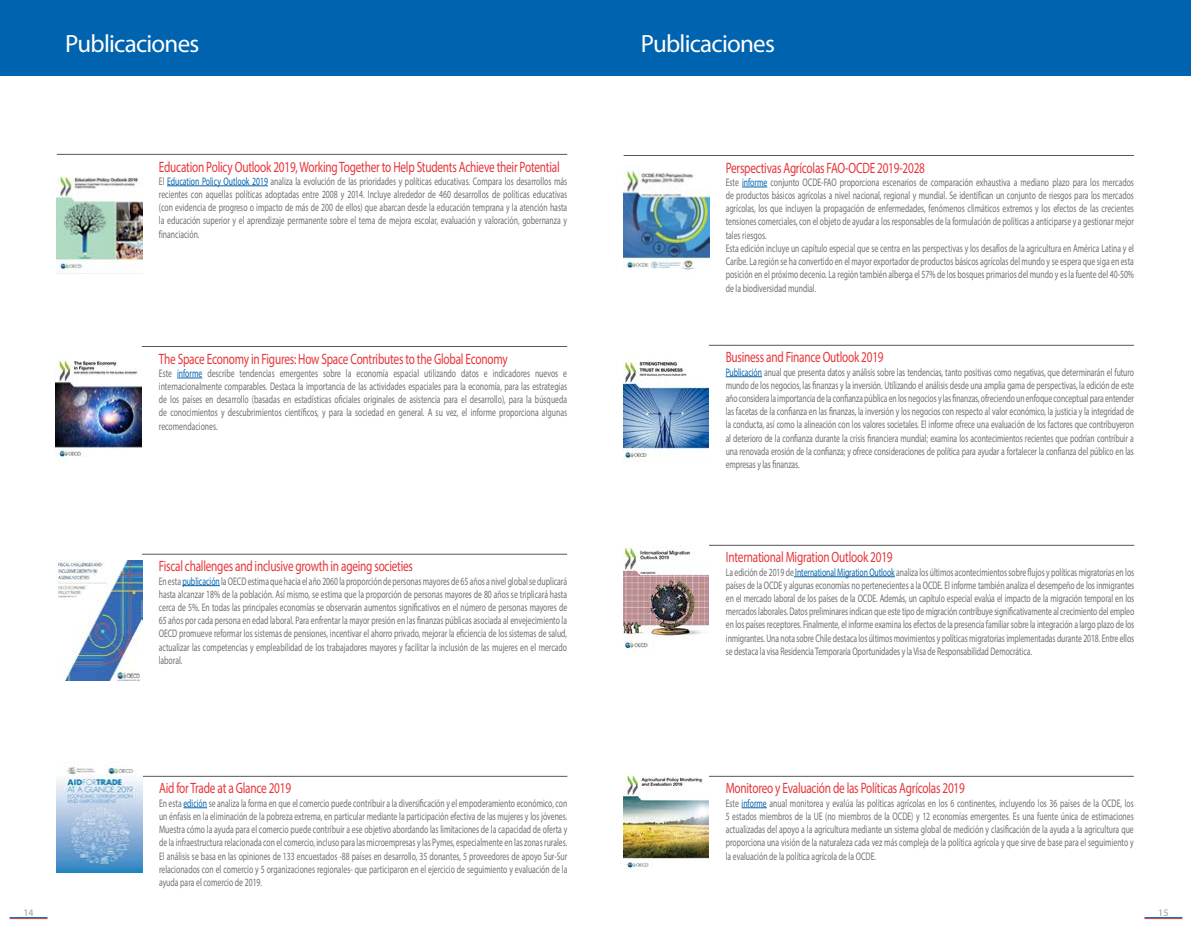
<style>
.page{position:relative;width:1191px;height:936px;background:#fff}
.page>*{position:absolute;margin:0;border:0;box-sizing:border-box;transform-origin:0 0}
._002_Título{font:25px "Myriad Pro";letter-spacing:-.03em;color:#fff}
.Título_Publicaciones{font:15px "Myriad Pro";letter-spacing:-.02em;color:#e73439;scale:.75 1}
.Texto_Publicacione{font:11px/13.2px "Myriad Pro";color:#706f6f;text-align:justify;scale:.7 1}
.t1{font:10px "Myriad Pro";color:#9d9d9c}
.s1{color:#0063af}
</style>
<div class="page">
<hr style="left:10px;top:918px;width:38px;height:1px;background:#e73439">
<hr style="left:10px;top:917px;width:38px;height:1px;background:#0063af">
<hr style="left:1144px;top:918px;width:38px;height:1px;background:#e73439">
<hr style="left:1144px;top:917px;width:38px;height:1px;background:#0063af">
<hr style="left:142px;top:346px;width:425px;height:1px;background:#575756">
<svg style="left:177px;top:377px;width:25px;height:1px"></svg>
<hr style="left:57px;top:154px;width:510px;height:1px;background:#575756">
<hr style="left:167px;top:185px;width:101px;height:1px;background:#0063af">
<hr style="left:142px;top:554px;width:425px;height:1px;background:#575756">
<hr style="left:182px;top:585px;width:38px;height:1px;background:#0063af">
<hr style="left:142px;top:776px;width:425px;height:1px;background:#575756">
<svg style="left:183px;top:807px;width:24px;height:1px"></svg>
<img style="left:57px;top:560px;width:85px;height:120px">
<img style="left:55px;top:352px;width:87px;height:105px">
<img style="left:57px;top:177px;width:85px;height:96px">
<img style="left:57px;top:761px;width:85px;height:111px">
<div style="left:0;top:0;width:595px;height:75px;background:#0063af"></div>
<hr style="left:623px;top:155px;width:511px;height:1px;background:#575756">
<svg style="left:742px;top:187px;width:25px;height:1px"></svg>
<hr style="left:709px;top:345px;width:425px;height:1px;background:#575756">
<hr style="left:725px;top:376px;width:37px;height:1px;background:#0063af">
<hr style="left:709px;top:545px;width:425px;height:1px;background:#575756">
<hr style="left:794px;top:576px;width:100px;height:1px;background:#0063af">
<div style="left:595px;top:0;width:596px;height:75px;background:#0063af"></div>
<img style="left:624px;top:171px;width:85px;height:99px">
<img style="left:623px;top:351px;width:86px;height:112px">
<img style="left:624px;top:545px;width:85px;height:109px">
<hr style="left:709px;top:776px;width:424px;height:1px;background:#575756">
<svg style="left:741px;top:807px;width:26px;height:1px"></svg>
<img style="left:623px;top:775px;width:85px;height:97px">
<p class="_002_Título" style="left:65px;top:28px;width:135px">Publicaciones</p>
<p class="Título_Publicaciones" style="left:159px;top:157px;width:536px">Education Policy Outlook 2019, Working Together to Help Students Achieve their Potential</p>
<p class="Texto_Publicacione" style="left:159px;top:174px;width:585px">El <span class="s1">Education Policy Outlook 2019</span> analiza la evolución de las prioridades y políticas educativas. Compara los desarrollos más recientes con aquellas políticas adoptadas entre 2008 y 2014. Incluye alrededor de 460 desarrollos de políticas educativas (con evidencia de progreso o impacto de más de 200 de ellos) que abarcan desde la educación temprana y la atención hasta la educación superior y el aprendizaje permanente sobre el tema de mejora escolar, evaluación y valoración, gobernanza y financiación.</p>
<p class="Título_Publicaciones" style="left:159px;top:349px;width:466px">The Space Economy in Figures: How Space Contributes to the Global Economy</p>
<p class="Texto_Publicacione" style="left:159px;top:366px;width:584px">Este <span class="s1">informe</span> describe tendencias emergentes sobre la economía espacial utilizando datos e indicadores nuevos e internacionalmente comparables. Destaca la importancia de las actividades espaciales para la economía, para las estrategias de los países en desarrollo (basadas en estadísticas oficiales originales de asistencia para el desarrollo), para la búsqueda de conocimientos y descubrimientos científicos, y para la sociedad en general. A su vez, el informe proporciona algunas recomendaciones.</p>
<p class="Título_Publicaciones" style="left:159px;top:557px;width:340px">Fiscal challenges and inclusive growth in ageing societies</p>
<p class="Texto_Publicacione" style="left:159px;top:574px;width:585px">En esta <span class="s1">publicación</span> la OECD estima que hacia el año 2060 la proporción de personas mayores de 65 años a nivel global se duplicará hasta alcanzar 18% de la población. Así mismo, se estima que la proporción de personas mayores de 80 años se triplicará hasta cerca de 5%. En todas las principales economías se observarán aumentos significativos en el número de personas mayores de 65 años por cada persona en edad laboral. Para enfrentar la mayor presión en las finanzas públicas asociada al envejecimiento la OECD promueve reformar los sistemas de pensiones, incentivar el ahorro privado, mejorar la eficiencia de los sistemas de salud, actualizar las competencias y empleabilidad de los trabajadores mayores y facilitar la inclusión de las mujeres en el mercado laboral.</p>
<p class="Título_Publicaciones" style="left:159px;top:779px;width:178px">Aid for Trade at a Glance 2019</p>
<p class="Texto_Publicacione" style="left:159px;top:796px;width:585px">En esta <span class="s1">edición</span> se analiza la forma en que el comercio puede contribuir a la diversificación y el empoderamiento económico, con un énfasis en la eliminación de la pobreza extrema, en particular mediante la participación efectiva de las mujeres y los jóvenes.<br>Muestra cómo la ayuda para el comercio puede contribuir a ese objetivo abordando las limitaciones de la capacidad de oferta y de la infraestructura relacionada con el comercio, incluso para las microempresas y las Pymes, especialmente en las zonas rurales.</p>
<p class="Texto_Publicacione" style="left:159px;top:849px;width:585px">El análisis se basa en las opiniones de 133 encuestados -88 países en desarrollo, 35 donantes, 5 proveedores de apoyo Sur-Sur relacionados con el comercio y 5 organizaciones regionales- que participaron en el ejercicio de seguimiento y evaluación de la ayuda para el comercio de 2019.</p>
<p class="_002_Título" style="left:641px;top:28px;width:135px">Publicaciones</p>
<p class="Título_Publicaciones" style="left:725px;top:158px;width:267px">Perspectivas Agrícolas FAO-OCDE 2019-2028</p>
<p class="Texto_Publicacione" style="left:725px;top:175px;width:585px">Este <span class="s1">informe</span> conjunto OCDE-FAO proporciona escenarios de comparación exhaustiva a mediano plazo para los mercados de productos básicos agrícolas a nivel nacional, regional y mundial. Se identifican un conjunto de riesgos para los mercados agrícolas, los que incluyen la propagación de enfermedades, fenómenos climáticos extremos y los efectos de las crecientes tensiones comerciales, con el objeto de ayudar a los responsables de la formulación de políticas a anticiparse y a gestionar mejor tales riesgos.</p>
<p class="Texto_Publicacione" style="left:725px;top:241px;width:585px">Esta edición incluye un capítulo especial que se centra en las perspectivas y los desafíos de la agricultura en América Latina y el Caribe. La región se ha convertido en el mayor exportador de productos básicos agrícolas del mundo y se espera que siga en esta posición en el próximo decenio. La región también alberga el 57% de los bosques primarios del mundo y es la fuente del 40-50% de la biodiversidad mundial.</p>
<p class="Título_Publicaciones" style="left:725px;top:348px;width:212px">Business and Finance Outlook 2019</p>
<p class="Texto_Publicacione" style="left:725px;top:365px;width:585px"><span class="s1">Publicación</span> anual que presenta datos y análisis sobre las tendencias, tanto positivas como negativas, que determinarán el futuro mundo de los negocios, las finanzas y la inversión. Utilizando el análisis desde una amplia gama de perspectivas, la edición de este año considera la importancia de la confianza pública en los negocios y las finanzas, ofreciendo un enfoque conceptual para entender las facetas de la confianza en las finanzas, la inversión y los negocios con respecto al valor económico, la justicia y la integridad de la conducta, así como la alineación con los valores societales. El informe ofrece una evaluación de los factores que contribuyeron al deterioro de la confianza durante la crisis financiera mundial; examina los acontecimientos recientes que podrían contribuir a una renovada erosión de la confianza; y ofrece consideraciones de política para ayudar a fortalecer la confianza del público en las empresas y las finanzas.</p>
<p class="Título_Publicaciones" style="left:726px;top:548px;width:224px">International Migration Outlook 2019</p>
<p class="Texto_Publicacione" style="left:726px;top:565px;width:585px">La edición de 2019 de <span class="s1">International Migration Outlook</span> analiza los últimos acontecimientos sobre flujos y políticas migratorias en los países de la OCDE y algunas economías no pertenecientes a la OCDE. El informe también analiza el desempeño de los inmigrantes en el mercado laboral de los países de la OCDE. Además, un capítulo especial evalúa el impacto de la migración temporal en los mercados laborales. Datos preliminares indican que este tipo de migración contribuye significativamente al crecimiento del empleo en los países receptores. Finalmente, el informe examina los efectos de la presencia familiar sobre la integración a largo plazo de los inmigrantes. Una nota sobre Chile destaca los últimos movimientos y políticas migratorias implementadas durante 2018. Entre ellos se destaca la visa Residencia Temporaria Oportunidades y la Visa de Responsabilidad Democrática.</p>
<p class="Título_Publicaciones" style="left:725px;top:779px;width:320px">Monitoreo y Evaluación de las Políticas Agrícolas 2019</p>
<p class="Texto_Publicacione" style="left:725px;top:796px;width:584px">Este <span class="s1">informe</span> anual monitorea y evalúa las políticas agrícolas en los 6 continentes, incluyendo los 36 países de la OCDE, los 5 estados miembros de la UE (no miembros de la OCDE) y 12 economías emergentes. Es una fuente única de estimaciones actualizadas del apoyo a la agricultura mediante un sistema global de medición y clasificación de la ayuda a la agricultura que proporciona una visión de la naturaleza cada vez más compleja de la política agrícola y que sirve de base para el seguimiento y la evaluación de la política agrícola de la OCDE.</p>
<p class="t1" style="left:23px;top:906px;width:12px">14</p>
<p class="t1" style="left:1158px;top:906px;width:12px">15</p>
</div>
